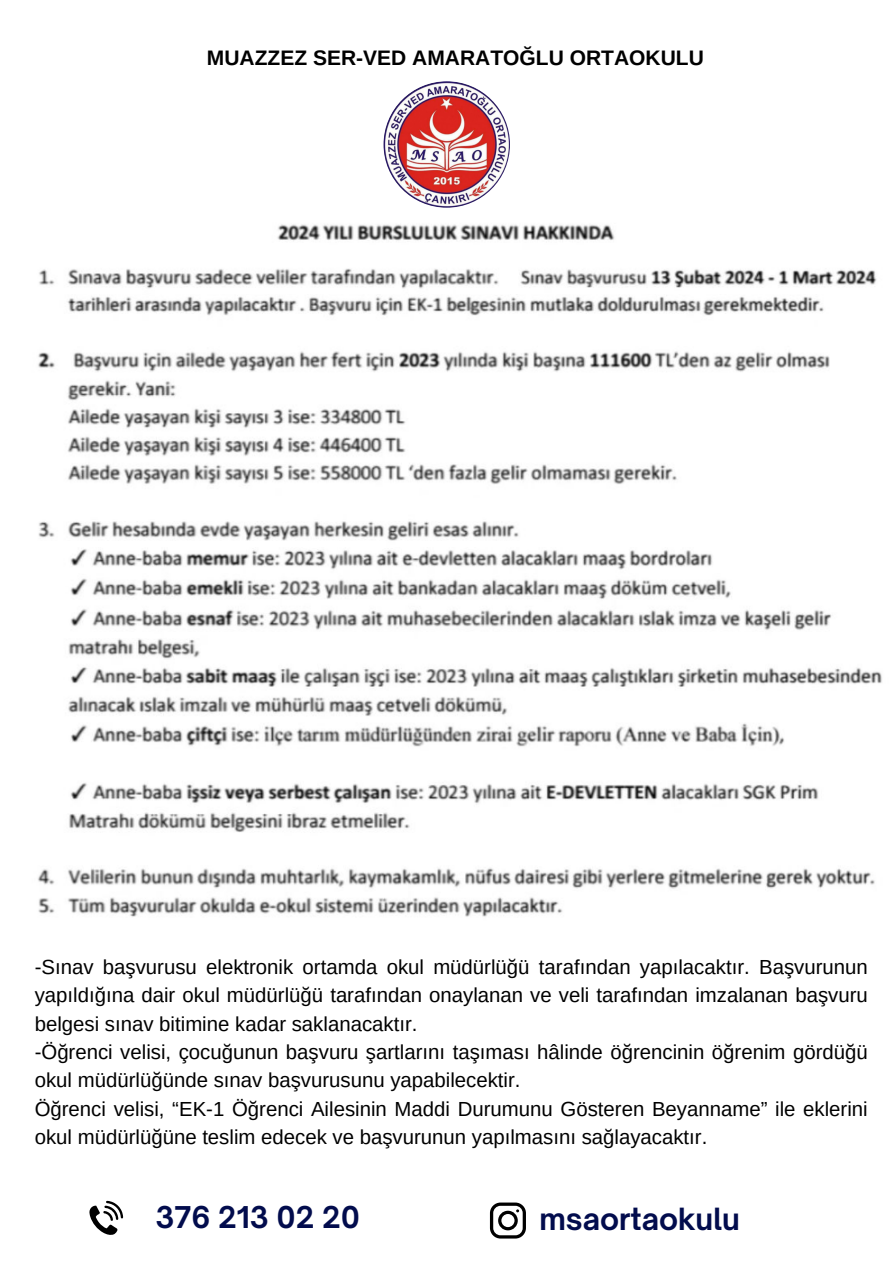
<style>
.page{position:relative;width:893px;height:1264px;background:#fff}
.page>*{position:absolute;margin:0;border:0;box-sizing:border-box;transform-origin:0 0}
.t1{font:700 29.25px "Open Sauce One";color:#020c4d}
.t2{font:700 28.8px "Open Sauce One";color:#020c4d}
.t3{font:700 21px "Arimo";color:#000}
.t4{font:20.4px/28.3px "Arimo";color:#000}
</style>
<div class="page">
<img style="left:38px;top:176px;width:844px;height:741px">
<svg style="left:490px;top:1202px;width:36px;height:36px"></svg>
<svg style="left:89px;top:1200px;width:34px;height:35px"></svg>
<img style="left:383px;top:81px;width:127px;height:127px;border-radius:50%">
<p class="t3" style="left:207px;top:46px;width:498px">MUAZZEZ SER-VED AMARATOĞLU ORTAOKULU</p>
<p class="t4" style="left:35px;top:952px;width:834px;text-align:justify">-Sınav başvurusu elektronik ortamda okul müdürlüğü tarafından yapılacaktır. Başvurunun yapıldığına dair okul müdürlüğü tarafından onaylanan ve veli tarafından imzalanan başvuru belgesi sınav bitimine kadar saklanacaktır.</p>
<p class="t4" style="left:35px;top:1037px;width:834px">-Öğrenci velisi, çocuğunun başvuru şartlarını taşıması hâlinde öğrencinin öğrenim gördüğü okul müdürlüğünde sınav başvurusunu yapabilecektir.</p>
<h1 class="t4" style="left:35px;top:1094px;width:834px">Öğrenci velisi, “EK-1 Öğrenci Ailesinin Maddi Durumunu Gösteren Beyanname” ile eklerini okul müdürlüğüne teslim edecek ve başvurunun yapılmasını sağlayacaktır.</h1>
<p class="t2" style="left:155px;top:1199px;width:206px">376 213 02 20</p>
<p class="t1" style="left:539px;top:1200px;width:202px">msaortaokulu</p>
</div>
